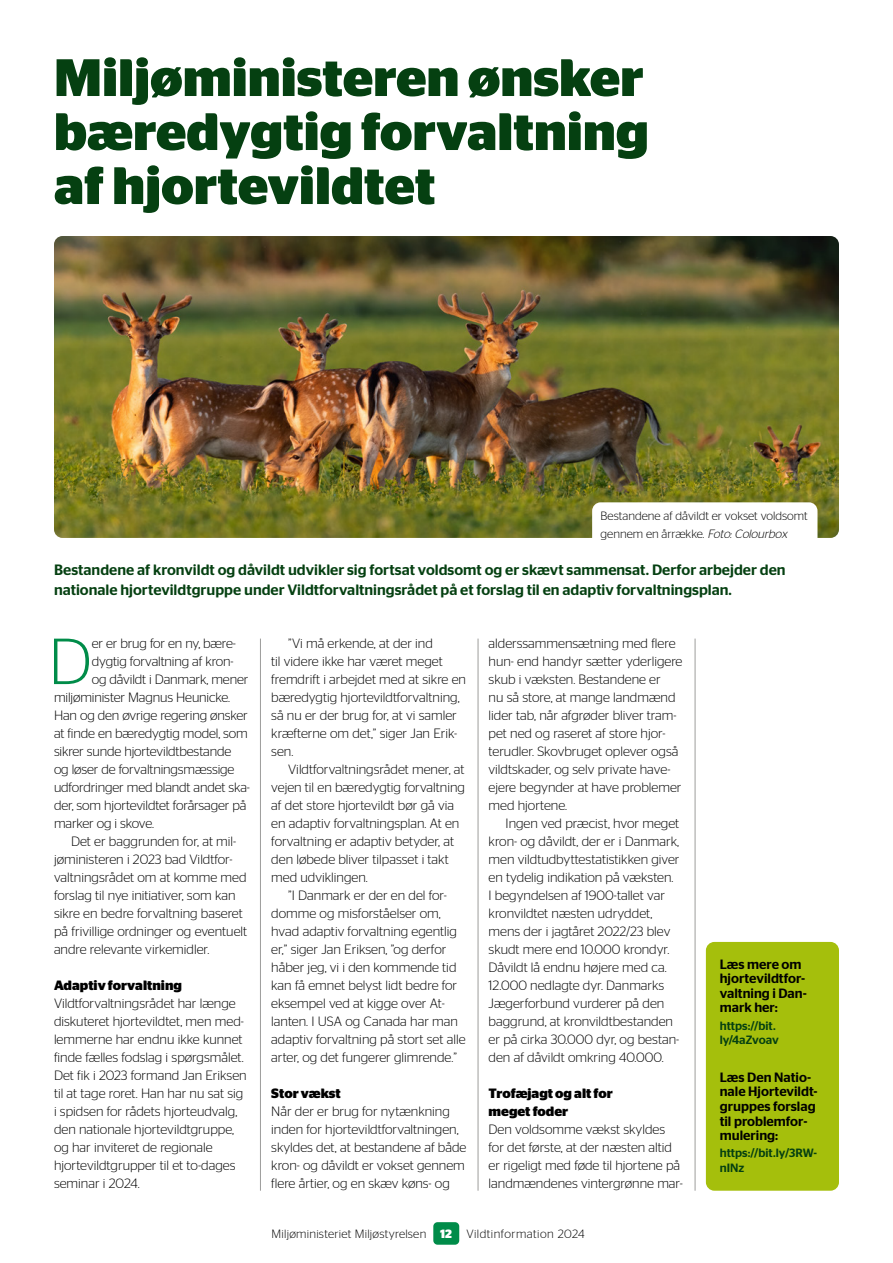
<style>
.page{position:relative;width:893px;height:1263px;background:#fff}
.page>*{position:absolute;margin:0;border:0;box-sizing:border-box;transform-origin:0 0}
.t1{font:300 64.95px "Stag Sans";color:#008c49}
.t2{font:700 52.5px/54px "Stag Sans";color:#054011;text-align:justify}
.t3{font:500 15px/19.5px "Stag Sans";color:#054011}
.t4{font:300 13.5px/18px "Stag Sans";color:#000}
.t5{font:500 13.5px/14.5px "Stag Sans";color:#000}
.t6{font:700 13.5px/18px "Stag Sans";color:#000}
.t7{font:300 12px/18px "Stag Sans";letter-spacing:.01em;color:#000}
.t8{font:500 12px/14.5px "Stag Sans";color:#054011}
.s1{font-style:italic}
.s2{font-weight:700;color:#fff}
</style>
<div class="page">
<div style="left:433px;top:1222px;width:26px;height:23px;background:#008c49;border-radius:4px"></div>
<div style="left:706px;top:942px;width:133px;height:249px;background:#a5bf0c;border-radius:9px"></div>
<hr style="left:260px;top:639px;width:1px;height:552px;background:#9d9d9c">
<hr style="left:478px;top:639px;width:1px;height:552px;background:#9d9d9c">
<hr style="left:695px;top:639px;width:1px;height:552px;background:#9d9d9c">
<img style="left:54px;top:236px;width:785px;height:302px">
<div style="left:592px;top:502px;width:225px;height:47px;background:#fff;border-radius:9px"></div>
<h1 class="t2" style="left:54px;top:51px;width:596px">Miljøministeren ønsker bæredygtig forvaltning af hjortevildtet</h1>
<p class="t7" style="left:601px;top:507px;width:209px">Bestandene af dåvildt er vokset voldsomt gennem en årrække. <span class="s1">Foto:Colourbox</span></p>
<h2 class="t3" style="left:54px;top:559px;width:733px">Bestandene af kronvildt og dåvildt udvikler sig fortsat voldsomt og er skævt sammensat. Derfor arbejder den nationale hjortevildtgruppe under Vildtforvaltningsrådet på et forslag til en adaptiv forvaltningsplan.</h2>
<p class="t1" style="left:48px;top:626px;width:45px">D</p>
<p class="t4" style="left:92px;top:634px;width:146px">er er brug for en ny, bære-</p>
<p class="t4" style="left:92px;top:652px;width:143px">dygtig forvaltning af kron-</p>
<p class="t4" style="left:92px;top:670px;width:158px">og dåvildt i Danmark, mener</p>
<p class="t4" style="left:54px;top:688px;width:178px">miljøminister Magnus Heunicke.</p>
<p class="t4" style="left:54px;top:706px;width:195px">Han og den øvrige regering ønsker</p>
<p class="t4" style="left:54px;top:724px;width:195px">at finde en bæredygtig model, som</p>
<p class="t4" style="left:54px;top:742px;width:179px">sikrer sunde hjortevildtbestande</p>
<p class="t4" style="left:54px;top:760px;width:182px">og løser de forvaltningsmæssige</p>
<p class="t4" style="left:54px;top:778px;width:198px">udfordringer med blandt andet ska-</p>
<p class="t4" style="left:54px;top:796px;width:194px">der, som hjortevildtet forårsager på</p>
<p class="t4" style="left:54px;top:814px;width:102px">marker og i skove.</p>
<p class="t4" style="left:54px;top:832px;width:195px;text-indent:17px">Det er baggrunden for, at mil&shy;jøministeren i 2023 bad Vildtfor&shy;valtningsrådet om at komme med forslag til nye initiativer, som kan sikre en bedre forvaltning baseret på frivillige ordninger og eventuelt andre relevante virkemidler.</p>
<h3 class="t6" style="left:54px;top:976px;width:129px">Adaptiv forvaltning</h3>
<p class="t4" style="left:54px;top:994px;width:194px">Vildtforvaltningsrådet har længe diskuteret hjortevildtet, men med&shy;lemmerne har endnu ikke kunnet finde fælles fodslag i spørgsmålet.<br>Det fik i 2023 formand Jan Eriksen til at tage roret. Han har nu sat sig i spidsen for rådets hjorteudvalg, den nationale hjortevildtgruppe, og har inviteret de regionale hjortevildtgrupper til et to-dages seminar i 2024.</p>
<p class="t4" style="left:271px;top:634px;width:196px;text-indent:17px">”Vi må erkende, at der ind<br>til videre ikke har været meget fremdrift i arbejdet med at sikre en bæredygtig hjortevildtforvaltning, så nu er der brug for, at vi samler kræfterne om det,” siger Jan Erik&shy;sen.</p>
<p class="t4" style="left:271px;top:760px;width:195px;text-indent:17px">Vildtforvaltningsrådet mener, at vejen til en bæredygtig forvaltning af det store hjortevildt bør gå via en adaptiv forvaltningsplan. At en forvaltning er adaptiv betyder, at den løbede bliver tilpasset i takt med udviklingen.</p>
<p class="t4" style="left:271px;top:886px;width:196px;text-indent:17px">”I Danmark er der en del for&shy;domme og misforståelser om, hvad adaptiv forvaltning egentlig er,” siger Jan Eriksen, ”og derfor håber jeg, vi i den kommende tid kan få emnet belyst lidt bedre for eksempel ved at kigge over At&shy;lanten. I USA og Canada har man adaptiv forvaltning på stort set alle arter, og det fungerer glimrende.”</p>
<h3 class="t6" style="left:271px;top:1084px;width:71px">Stor vækst</h3>
<p class="t4" style="left:271px;top:1102px;width:197px">Når der er brug for nytænkning inden for hjortevildtforvaltningen, skyldes det, at bestandene af både kron- og dåvildt er vokset gennem flere årtier, og en skæv køns- og</p>
<p class="t4" style="left:489px;top:634px;width:195px">alderssammensætning med flere hun- end handyr sætter yderligere skub i væksten. Bestandene er<br>nu så store, at mange landmænd lider tab, når afgrøder bliver tram&shy;pet ned og raseret af store hjor&shy;terudler. Skovbruget oplever også vildtskader, og selv private have&shy;ejere begynder at have problemer med hjortene.</p>
<p class="t4" style="left:489px;top:814px;width:192px;text-indent:17px">Ingen ved præcist, hvor meget kron- og dåvildt, der er i Danmark, men vildtudbyttestatistikken giver en tydelig indikation på væksten.<br>I begyndelsen af 1900-tallet var kronvildtet næsten udryddet, mens der i jagtåret 2022/23 blev skudt mere end 10.000 krondyr.<br>Dåvildt lå endnu højere med ca.<br>12.000 nedlagte dyr. Danmarks<br>Jægerforbund vurderer på den baggrund, at kronvildtbestanden er på cirka 30.000 dyr, og bestan&shy;den af dåvildt omkring 40.000.</p>
<h3 class="t6" style="left:489px;top:1084px;width:126px">Trofæjagt og alt for meget foder</h3>
<p class="t4" style="left:489px;top:1120px;width:196px">Den voldsomme vækst skyldes for det første, at der næsten altid er rigeligt med føde til hjortene på landmændenes vintergrønne mar-</p>
<p class="t7" style="left:272px;top:1225px;width:315px">Miljøministeriet Miljøstyrelsen <span class="s2">12</span> Vildtinformation 2024</p>
<h4 class="t5" style="left:720px;top:956px;width:89px">Læs mere om hjortevildtfor&shy;valtning i Dan&shy;mark her:</h4>
<h4 class="t8" style="left:720px;top:1017px;width:61px">https://bit. ly/4aZvoav</h4>
<h4 class="t5" style="left:720px;top:1069px;width:100px">Læs Den Natio&shy;nale Hjortevildt&shy;gruppes forslag til problemfor&shy;mulering:</h4>
<h4 class="t8" style="left:720px;top:1145px;width:99px">https://bit.ly/3RW&shy;nINz</h4>
</div>
